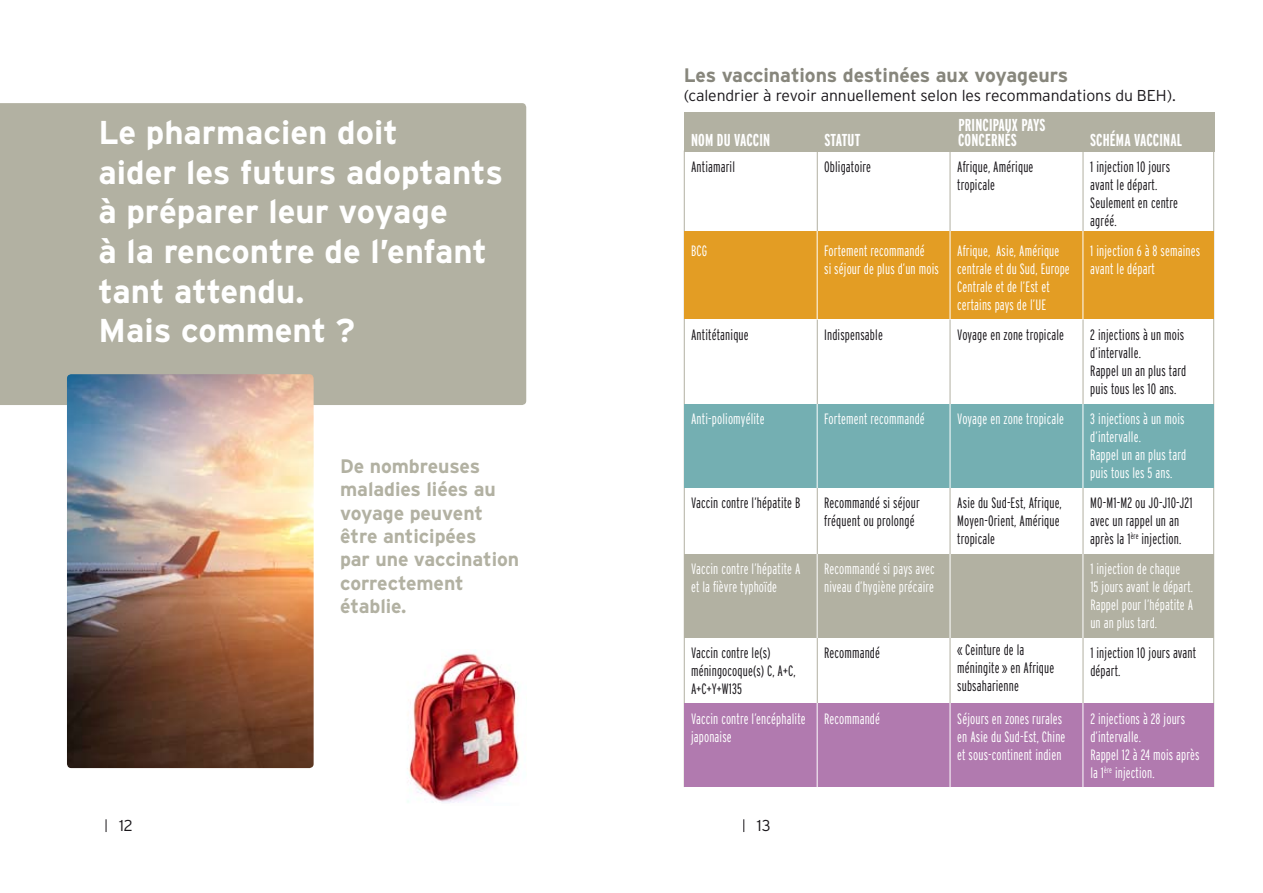
<style>
.page{position:relative;width:1263px;height:893px;background:#fff}
.page>*{position:absolute;margin:0;border:0;box-sizing:border-box;transform-origin:0 0}
.t1{font:700 33px/39.6px "Interstate";color:#fff}
.t2{font:700 19.5px/23.4px "Interstate";letter-spacing:-.005em;color:#b2b1a2}
.t3{font:700 19.5px "Interstate";letter-spacing:-.005em;color:#87867c}
.t4{font:700 extra-condensed 17.25px "Interstate";letter-spacing:.01em;color:#fff}
.t5{font:300 15.75px "Interstate";letter-spacing:-.005em;color:#1a171b}
.t6{font:300 extra-condensed 15px/18px "Interstate";letter-spacing:.01em;color:#fff}
.t7{font:300 extra-condensed 15px/18px "Interstate";letter-spacing:.01em;color:#1a171b}
</style>
<div class="page">
<div style="left:0;top:103px;width:526px;height:302px;background:#b2b1a2"></div>
<svg style="left:106px;top:819px;width:1px;height:13px"></svg>
<svg style="left:743px;top:819px;width:1px;height:13px"></svg>
<hr style="left:684px;top:151px;width:1px;height:636px;background:#b2b1a2">
<hr style="left:817px;top:151px;width:1px;height:636px;background:#b2b1a2">
<hr style="left:950px;top:151px;width:1px;height:636px;background:#b2b1a2">
<hr style="left:1083px;top:151px;width:1px;height:636px;background:#b2b1a2">
<hr style="left:1213px;top:151px;width:1px;height:636px;background:#b2b1a2">
<div style="left:684px;top:112px;width:530px;height:39px;background:#b2b1a2"></div>
<div style="left:684px;top:231px;width:529px;height:88px;background:#e39d24"></div>
<hr style="left:817px;top:231px;width:1px;height:88px;background:#fff">
<hr style="left:950px;top:231px;width:1px;height:88px;background:#fff">
<hr style="left:1082px;top:231px;width:1px;height:88px;background:#fff">
<div style="left:684px;top:404px;width:529px;height:84px;background:#74afb2"></div>
<hr style="left:817px;top:404px;width:1px;height:84px;background:#fff">
<hr style="left:950px;top:404px;width:1px;height:84px;background:#fff">
<hr style="left:1082px;top:404px;width:1px;height:84px;background:#fff">
<div style="left:684px;top:554px;width:529px;height:84px;background:#b2b1a2"></div>
<hr style="left:817px;top:554px;width:1px;height:84px;background:#fff">
<hr style="left:950px;top:554px;width:1px;height:84px;background:#fff">
<hr style="left:1082px;top:554px;width:1px;height:84px;background:#fff">
<div style="left:684px;top:704px;width:529px;height:83px;background:#b17aaf"></div>
<hr style="left:817px;top:704px;width:1px;height:83px;background:#fff">
<hr style="left:950px;top:704px;width:1px;height:83px;background:#fff">
<hr style="left:1082px;top:704px;width:1px;height:83px;background:#fff">
<img style="left:67px;top:374px;width:247px;height:394px">
<img style="left:407px;top:653px;width:112px;height:150px">
<h1 class="t1" style="left:99px;top:113px;width:406px">Le pharmacien doit<br>aider les futurs adoptants à préparer leur voyage<br>à la rencontre de l’enfant tant attendu.<br>Mais comment ?</h1>
<h2 class="t2" style="left:340px;top:454px;width:181px">De nombreuses maladies liées au voyage peuvent être anticipées<br>par une vaccination correctement établie.</h2>
<h2 class="t3" style="left:684px;top:64px;width:386px">Les vaccinations destinées aux voyageurs</h2>
<p class="t5" style="left:684px;top:87px;width:493px">(calendrier à revoir annuellement selon les recommandations du BEH).</p>
<p class="t4" style="left:958px;top:115px;width:88px">PRINCIPAUX PAYS</p>
<p class="t4" style="left:691px;top:131px;width:79px">NOM DU VACCIN</p>
<p class="t4" style="left:824px;top:131px;width:37px">STATUT</p>
<p class="t4" style="left:958px;top:131px;width:60px">CONCERNÉS</p>
<p class="t4" style="left:1090px;top:131px;width:94px">SCHÉMA VACCINAL</p>
<p class="t7" style="left:691px;top:157px;width:46px">Antiamaril</p>
<p class="t7" style="left:824px;top:157px;width:48px">Obligatoire</p>
<p class="t7" style="left:957px;top:157px;width:78px">Afrique, Amérique tropicale</p>
<p class="t6" style="left:691px;top:241px;width:18px">BCG</p>
<p class="t7" style="left:691px;top:325px;width:59px">Antitétanique</p>
<p class="t6" style="left:824px;top:241px;width:116px">Fortement recommandé<br>si séjour de plus d’un mois</p>
<p class="t7" style="left:824px;top:325px;width:60px">Indispensable</p>
<p class="t6" style="left:957px;top:241px;width:114px">Afrique, Asie, Amérique centrale et du Sud, Europe<br>Centrale et de l’Est et certains pays de l’UE</p>
<p class="t7" style="left:957px;top:325px;width:108px">Voyage en zone tropicale</p>
<p class="t6" style="left:691px;top:409px;width:75px">Anti-poliomyélite</p>
<p class="t6" style="left:824px;top:409px;width:102px">Fortement recommandé</p>
<p class="t6" style="left:957px;top:409px;width:108px">Voyage en zone tropicale</p>
<p class="t7" style="left:691px;top:493px;width:111px">Vaccin contre l’hépatite B</p>
<p class="t6" style="left:691px;top:559px;width:111px">Vaccin contre l’hépatite A et la fièvre typhoïde</p>
<p class="t7" style="left:824px;top:493px;width:97px">Recommandé si séjour fréquent ou prolongé</p>
<p class="t6" style="left:824px;top:559px;width:112px">Recommandé si pays avec niveau d’hygiène précaire</p>
<p class="t7" style="left:691px;top:643px;width:106px">Vaccin contre le(s) méningocoque(s) C, A+C,<br>A+C+Y+W135</p>
<p class="t6" style="left:691px;top:709px;width:116px">Vaccin contre l’encéphalite japonaise</p>
<p class="t7" style="left:824px;top:643px;width:57px">Recommandé</p>
<p class="t6" style="left:824px;top:709px;width:57px">Recommandé</p>
<p class="t7" style="left:957px;top:493px;width:106px">Asie du Sud-Est, Afrique,<br>Moyen-Orient, Amérique tropicale</p>
<p class="t7" style="left:957px;top:640px;width:99px">«Ceinture de la méningite» en Afrique subsaharienne</p>
<p class="t6" style="left:957px;top:709px;width:110px">Séjours en zones rurales en Asie du Sud-Est, Chine et sous-continent indien</p>
<p class="t7" style="left:1090px;top:157px;width:89px">1 injection 10 jours avant le départ.<br>Seulement en centre agréé.</p>
<p class="t6" style="left:1090px;top:241px;width:111px">1 injection 6 à 8 semaines avant le départ</p>
<p class="t7" style="left:1090px;top:325px;width:97px">2 injections à un mois d’intervalle.<br>Rappel un an plus tard puis tous les 10 ans.</p>
<p class="t6" style="left:1090px;top:409px;width:97px">3 injections à un mois d’intervalle.<br>Rappel un an plus tard puis tous les 5 ans.</p>
<p class="t7" style="left:1090px;top:493px;width:104px">M0-M1-M2 ou J0-J10-J21 avec un rappel un an après la 1<sup>ère</sup> injection.</p>
<p class="t6" style="left:1090px;top:559px;width:104px">1 injection de chaque<br>15 jours avant le départ.<br>Rappel pour l’hépatite A un an plus tard.</p>
<p class="t7" style="left:1090px;top:643px;width:107px">1 injection 10 jours avant départ.</p>
<p class="t6" style="left:1090px;top:709px;width:111px">2 injections à 28 jours d’intervalle.<br>Rappel 12 à 24 mois après la 1<sup>ère</sup> injection.</p>
<p class="t5" style="left:119px;top:817px;width:15px">12</p>
<p class="t5" style="left:757px;top:817px;width:15px">13</p>
</div>
